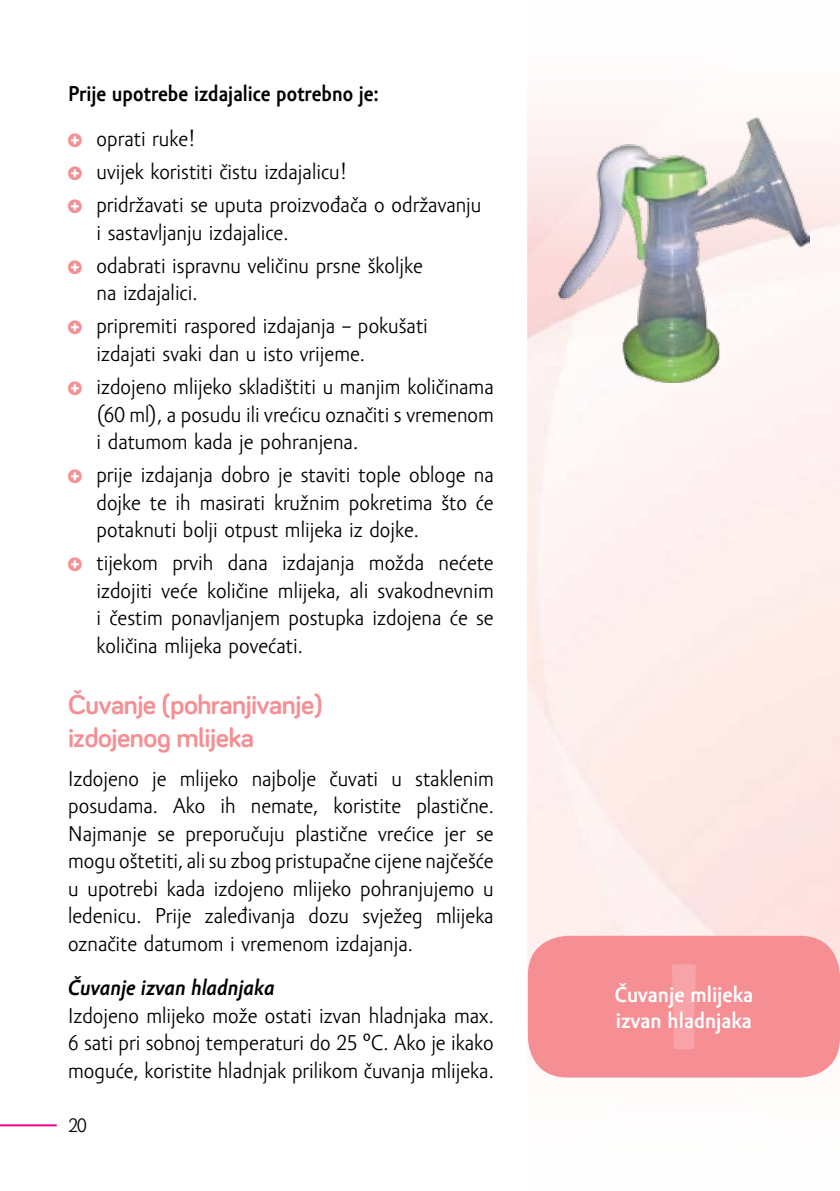
<style>
.page{position:relative;width:840px;height:1191px;background:#fff}
.page>*{position:absolute;margin:0;border:0;box-sizing:border-box;transform-origin:0 0}
.t1{font:700 28px/33px "Bariol";letter-spacing:-.015em;color:#f58f94}
.t2{font:22px/27.4px "Amor Sans Pro";color:#000}
.t3{font:700 22px "Amor Sans Pro";color:#000;scale:.95 1}
.t4{font:700 22px/26.4px "Amor Sans Pro";color:#fff}
.t5{font:italic 700 22px "Amor Sans Pro";color:#000;scale:.96 1}
.t6{font:20px "Amor Sans Pro";color:#000}
</style>
<div class="page">
<hr style="left:0;top:1124px;width:57px;height:2px;background:#ec008c">
<img style="left:527px;top:116px;width:312px;height:962px">
<img style="left:557px;top:117px;width:252px;height:265px">
<div style="left:527px;top:935px;width:312px;height:142px;background:#f58f94;border-radius:40px"></div>
<svg style="left:672px;top:964px;width:23px;height:56px"></svg>
<div style="left:673px;top:1028px;width:21px;height:21px;background:#f7a3a7;border-radius:3px"></div>
<p class="t3" style="left:68px;top:82px;width:328px">Prije upotrebe izdajalice potrebno je:</p>
<p class="t2" style="left:96px;top:123px;width:386px;line-height:33.2px">oprati ruke!<br>uvijek koristiti čistu izdajalicu!<br>pridržavati se uputa proizvođača o održavanju</p>
<p class="t2" style="left:96px;top:216px;width:327px;line-height:33.2px">i sastavljanju izdajalice.<br>odabrati ispravnu veličinu prsne školjke</p>
<p class="t2" style="left:96px;top:277px;width:333px;line-height:33.2px">na izdajalici.<br>pripremiti raspored izdajanja – pokušati</p>
<p class="t2" style="left:96px;top:337px;width:398px;line-height:33.2px">izdajati svaki dan u isto vrijeme.<br>izdojeno mlijeko skladištiti u manjim količinama</p>
<p class="t2" style="left:96px;top:401px;width:398px">(60 ml), a posudu ili vrećicu označiti s vremenom i datumom kada je pohranjena.</p>
<p class="t2" style="left:96px;top:462px;width:398px;text-align:justify">prije izdajanja dobro je staviti tople obloge na dojke te ih masirati kružnim pokretima što će potaknuti bolji otpust mlijeka iz dojke.</p>
<p class="t2" style="left:96px;top:550px;width:398px;text-align:justify">tijekom prvih dana izdajanja možda nećete izdojiti veće količine mlijeka, ali svakodnevnim i čestim ponavljanjem postupka izdojena će se količina mlijeka povećati.</p>
<p class="t1" style="left:68px;top:687px;width:256px">Čuvanje (pohranjivanje) izdojenog mlijeka</p>
<p class="t2" style="left:68px;top:765px;width:427px;text-align:justify">Izdojeno je mlijeko najbolje čuvati u staklenim posudama. Ako ih nemate, koristite plastične.<br>Najmanje se preporučuju plastične vrećice jer se mogu oštetiti, ali su zbog pristupačne cijene najčešće u upotrebi kada izdojeno mlijeko pohranjujemo u ledenicu. Prije zaleđivanja dozu svježeg mlijeka označite datumom i vremenom izdajanja.</p>
<p class="t5" style="left:68px;top:975px;width:217px">Čuvanje izvan hladnjaka</p>
<p class="t2" style="left:68px;top:1002px;width:427px;text-align:justify">Izdojeno mlijeko može ostati izvan hladnjaka max.<br>6 sati pri sobnoj temperaturi do 25 °C. Ako je ikako moguće, koristite hladnjak prilikom čuvanja mlijeka.</p>
<p class="t6" style="left:68px;top:1115px;width:20px">20</p>
<p class="t4" style="left:614px;top:981px;width:140px">Čuvanje mlijeka izvan hladnjaka</p>
</div>
